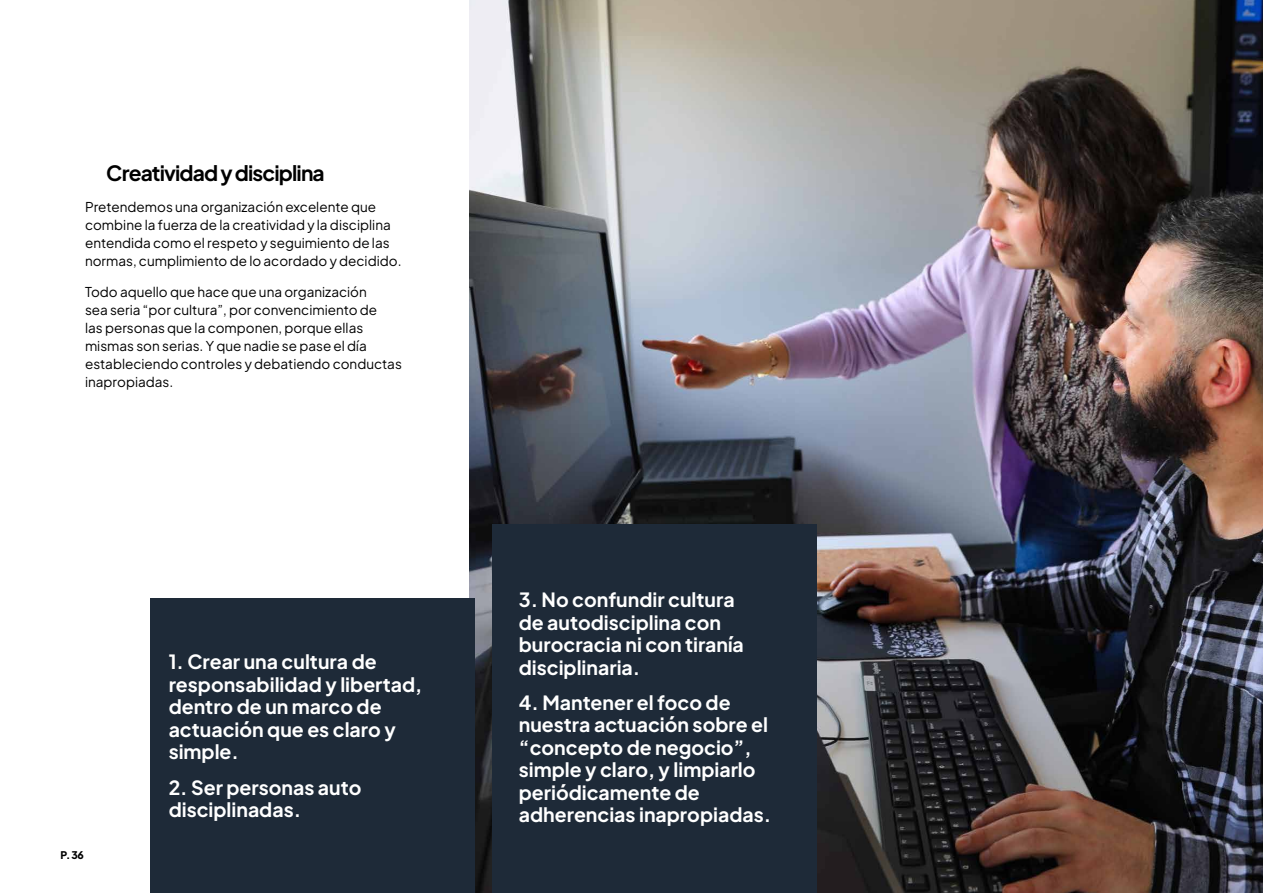
<style>
.page{position:relative;width:1263px;height:893px;background:#fff}
.page>*{position:absolute;margin:0;border:0;box-sizing:border-box;transform-origin:0 0}
.t1{font:700 21px "Plus Jakarta Sans";letter-spacing:-.04em;color:#000}
.t2{font:700 19.5px/22.5px "Plus Jakarta Sans";color:#fff}
.t3{font:13.5px/18px "Plus Jakarta Sans";color:#000}
.t4{font:800 10.5px "Plus Jakarta Sans";color:#000}
</style>
<div class="page">
<img style="left:469px;top:0;width:794px;height:893px">
<div style="left:150px;top:598px;width:325px;height:295px;background:#1e2a38"></div>
<div style="left:492px;top:524px;width:324px;height:369px;background:#1e2a38"></div>
<h1 class="t1" style="left:106px;top:156px;width:220px">Creatividad y disciplina</h1>
<p class="t3" style="left:85px;top:197px;width:318px">Pretendemos una organización excelente que combine la fuerza de la creatividad y la disciplina entendida como el respeto y seguimiento de las normas, cumplimiento de lo acordado y decidido.</p>
<p class="t3" style="left:85px;top:281px;width:318px">Todo aquello que hace que una organización<br>sea seria “por cultura”, por convencimiento de<br>las personas que la componen, porque ellas mismas son serias. Y que nadie se pase el día estableciendo controles y debatiendo conductas inapropiadas.</p>
<p class="t4" style="left:61px;top:847px;width:25px">P. 36</p>
<h2 class="t2" style="left:169px;top:649px;width:255px">1. Crear una cultura de responsabilidad y libertad, dentro de un marco de actuación que es claro y simple.</h2>
<h2 class="t2" style="left:169px;top:774px;width:194px">2. Ser personas auto disciplinadas.</h2>
<h2 class="t2" style="left:519px;top:587px;width:227px">3. No confundir cultura de autodisciplina con burocracia ni con tiranía disciplinaria.</h2>
<h2 class="t2" style="left:519px;top:689px;width:254px">4. Mantener el foco de nuestra actuación sobre el “concepto de negocio”, simple y claro, y limpiarlo periódicamente de adherencias inapropiadas.</h2>
</div>
